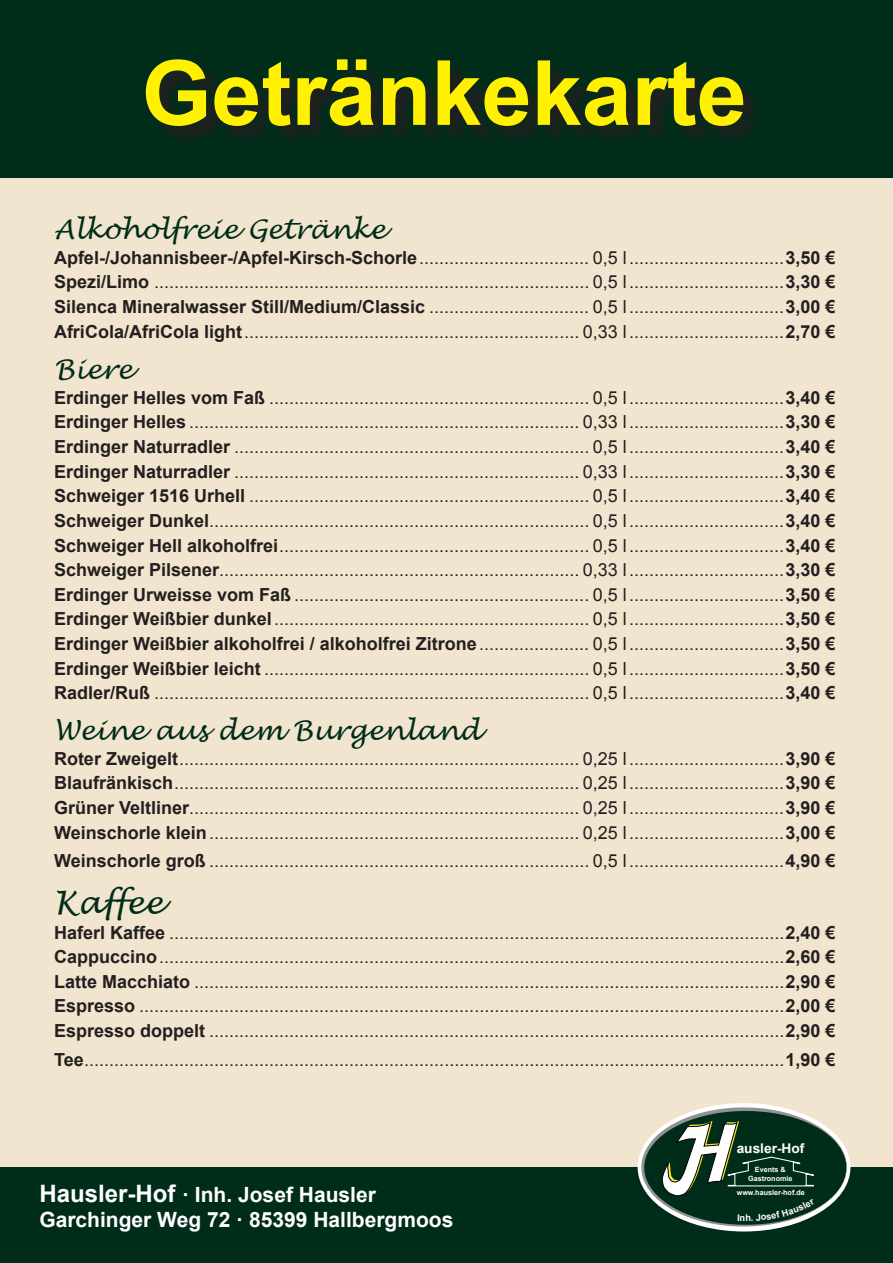
<style>
.page{position:relative;width:893px;height:1263px;background:#fff}
.page>*{position:absolute;margin:0;border:0;box-sizing:border-box;transform-origin:0 0}
.t1{font:700 90px "Arial";color:#fff101}
.t2{font:italic 31.95px "Lucida Handwriting";color:#002d1a}
.t3{font:italic 27px "Lucida Handwriting";color:#002d1a}
.t4{font:700 24px "Arial";color:#fff}
.t5{font:700 21px/25.2px "Arial";color:#fff}
.t6{font:18px/25.5px "Arial";color:#231f20}
.t7{font:700 13.35px "Arial";color:#fff}
.t8{font:700 7.2px/8.7px "Arial";color:#fff;text-align:center}
.s1{font-weight:700}
</style>
<div class="page">
<div style="left:0;top:177px;width:893px;height:990px;background:#f2e5cf"></div>
<div style="left:0;top:1167px;width:893px;height:96px;background:#002d1a"></div>
<div style="left:638px;top:1103px;width:212px;height:128px;background:#fff;border-radius:50%"></div>
<div style="left:0;top:0;width:893px;height:177px;background:#002d1a"></div>
<svg style="left:154px;top:67px;width:602px;height:72px;fill:#0d271c"></svg>
<svg style="left:641px;top:1107px;width:206px;height:119px"></svg>
<p class="t1" style="left:141px;top:34px;width:607px">Getränkekarte</p>
<p class="t3" style="left:54px;top:213px;width:333px">Alkoholfreie Getränke</p>
<p class="t6" style="left:54px;top:245px;width:783px"><span class="s1">Apfel-/Johannisbeer-/Apfel-Kirsch-Schorle</span>.................................. 0,5 l...............................<span class="s1">3,50 €</span></p>
<p class="t6" style="left:54px;top:269px;width:783px"><span class="s1">Spezi/Limo</span> ....................................................................................... 0,5 l...............................<span class="s1">3,30 €</span></p>
<p class="t6" style="left:54px;top:294px;width:783px"><span class="s1">Silenca Mineralwasser Still/Medium/Classic</span> ................................ 0,5 l...............................<span class="s1">3,00 €<br>AfriCola/AfriCola light</span>................................................................... 0,33 l...............................<span class="s1">2,70 €</span></p>
<p class="t3" style="left:54px;top:353px;width:80px">Biere</p>
<p class="t6" style="left:54px;top:385px;width:783px"><span class="s1">Erdinger Helles vom Faß</span> ................................................................ 0,5 l...............................<span class="s1">3,40 €</span></p>
<p class="t6" style="left:54px;top:410px;width:783px"><span class="s1">Erdinger Helles</span> .............................................................................. 0,33 l...............................<span class="s1">3,30 €</span></p>
<p class="t6" style="left:54px;top:434px;width:783px"><span class="s1">Erdinger Naturradler</span> ....................................................................... 0,5 l...............................<span class="s1">3,40 €</span></p>
<p class="t6" style="left:54px;top:459px;width:783px"><span class="s1">Erdinger Naturradler</span> ..................................................................... 0,33 l...............................<span class="s1">3,30 €</span></p>
<p class="t6" style="left:54px;top:483px;width:783px"><span class="s1">Schweiger 1516 Urhell</span> .................................................................... 0,5 l...............................<span class="s1">3,40 €</span></p>
<p class="t6" style="left:54px;top:508px;width:783px"><span class="s1">Schweiger Dunkel</span>............................................................................ 0,5 l...............................<span class="s1">3,40 €</span></p>
<p class="t6" style="left:54px;top:533px;width:783px"><span class="s1">Schweiger Hell alkoholfrei</span>.............................................................. 0,5 l...............................<span class="s1">3,40 €</span></p>
<p class="t6" style="left:54px;top:557px;width:783px"><span class="s1">Schweiger Pilsener</span>........................................................................ 0,33 l...............................<span class="s1">3,30 €</span></p>
<p class="t6" style="left:54px;top:582px;width:783px"><span class="s1">Erdinger Urweisse vom Faß</span> ........................................................... 0,5 l...............................<span class="s1">3,50 €</span></p>
<p class="t6" style="left:54px;top:606px;width:783px"><span class="s1">Erdinger Weißbier dunkel</span>............................................................... 0,5 l...............................<span class="s1">3,50 €</span></p>
<p class="t6" style="left:54px;top:631px;width:783px"><span class="s1">Erdinger Weißbier alkoholfrei / alkoholfrei Zitrone</span>...................... 0,5 l...............................<span class="s1">3,50 €</span></p>
<p class="t6" style="left:54px;top:656px;width:783px"><span class="s1">Erdinger Weißbier leicht</span> ................................................................. 0,5 l...............................<span class="s1">3,50 €</span></p>
<p class="t6" style="left:54px;top:680px;width:783px"><span class="s1">Radler/Ruß</span> ....................................................................................... 0,5 l...............................<span class="s1">3,40 €</span></p>
<p class="t3" style="left:54px;top:714px;width:428px">Weine aus dem Burgenland</p>
<p class="t6" style="left:54px;top:746px;width:783px"><span class="s1">Roter Zweigelt</span>................................................................................ 0,25 l...............................<span class="s1">3,90 €</span></p>
<p class="t6" style="left:54px;top:770px;width:783px"><span class="s1">Blaufränkisch</span>................................................................................. 0,25 l...............................<span class="s1">3,90 €</span></p>
<p class="t6" style="left:54px;top:795px;width:783px"><span class="s1">Grüner Veltliner</span>.............................................................................. 0,25 l...............................<span class="s1">3,90 €</span></p>
<p class="t6" style="left:54px;top:820px;width:783px"><span class="s1">Weinschorle klein</span>.......................................................................... 0,25 l...............................<span class="s1">3,00 €</span></p>
<p class="t6" style="left:54px;top:848px;width:783px"><span class="s1">Weinschorle groß</span> ............................................................................ 0,5 l...............................<span class="s1">4,90 €</span></p>
<p class="t2" style="left:54px;top:883px;width:111px">Kaffee</p>
<p class="t6" style="left:54px;top:920px;width:783px"><span class="s1">Haferl Kaffee</span> ...........................................................................................................................<span class="s1">2,40 €</span></p>
<p class="t6" style="left:54px;top:944px;width:783px"><span class="s1">Cappuccino</span>.............................................................................................................................<span class="s1">2,60 €</span></p>
<p class="t6" style="left:54px;top:969px;width:783px"><span class="s1">Latte Macchiato</span> ......................................................................................................................<span class="s1">2,90 €</span></p>
<p class="t6" style="left:54px;top:993px;width:783px"><span class="s1">Espresso</span> .................................................................................................................................<span class="s1">2,00 €</span></p>
<p class="t6" style="left:54px;top:1018px;width:783px"><span class="s1">Espresso doppelt</span> ...................................................................................................................<span class="s1">2,90 €</span></p>
<p class="t6" style="left:54px;top:1047px;width:783px"><span class="s1">Tee</span>............................................................................................................................................<span class="s1">1,90 €</span></p>
<p class="t7" style="left:737px;top:1138px;width:69px">ausler-Hof</p>
<p class="t8" style="left:748px;top:1165px;width:46px">Events &amp;<br>Gastronomie</p>
<p class="t4" style="left:39px;top:1177px;width:138px">Hausler-Hof</p>
<p class="t8" style="left:737px;top:1188px;width:70px">www.hausler-hof.de</p>
<p class="t5" style="left:39px;top:1182px;width:415px;text-indent:143px">· Inh. Josef Hausler<br>Garchinger Weg 72 · 85399 Hallbergmoos</p>
</div>
